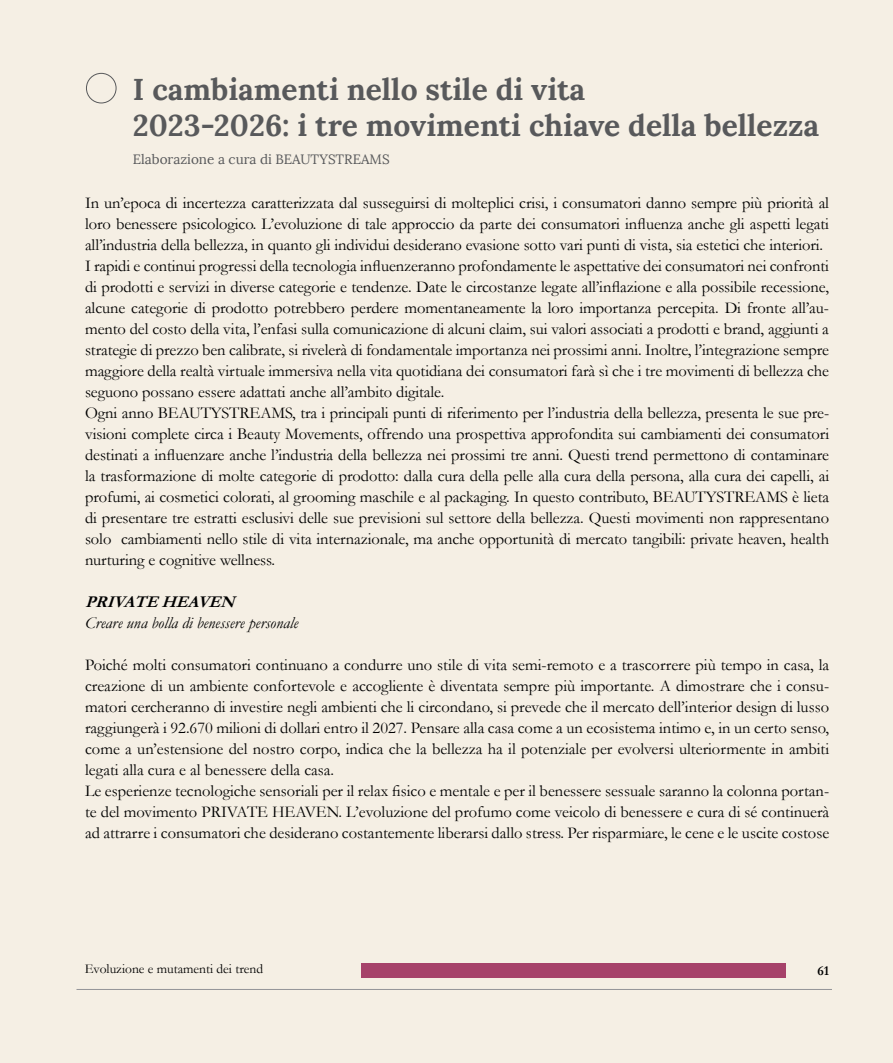
<style>
.page{position:relative;width:893px;height:1063px;background:#f5efe4}
.page>*{position:absolute;margin:0;border:0;box-sizing:border-box;transform-origin:0 0}
.t1{font:700 30px/36px "Lora";color:#58595b}
.t2{font:16.5px/21px "Garamond";letter-spacing:-.005em;color:#000}
.t3{font:italic 16.5px "Garamond";color:#000}
.t4{font:italic 700 16.5px "Garamond";color:#000}
.t5{font:13.5px "Lora";color:#58595b}
.t6{font:13.5px "Garamond";color:#000}
.t7{font:700 13.5px "Garamond";color:#000}
</style>
<div class="page">
<div style="left:361px;top:963px;width:425px;height:14px;background:#a6426a"></div>
<hr style="left:76px;top:989px;width:756px;height:1px;background:#939598">
<div style="left:86px;top:73px;width:30px;height:30px;border:1px solid #58595b;border-radius:50%"></div>
<h1 class="t1" style="left:133px;top:71px;width:688px">I cambiamenti nello stile di vita<br>2023-2026: i tre movimenti chiave della bellezza</h1>
<p class="t5" style="left:133px;top:151px;width:258px">Elaborazione a cura di BEAUTYSTREAMS</p>
<p class="t2" style="left:85px;top:192px;width:746px">In un’epoca di incertezza caratterizzata dal susseguirsi di molteplici crisi, i consumatori danno sempre più priorità al loro benessere psicologico. L’evoluzione di tale approccio da parte dei consumatori influenza anche gli aspetti legati all’industria della bellezza, in quanto gli individui desiderano evasione sotto vari punti di vista, sia estetici che interiori.<br>I rapidi e continui progressi della tecnologia influenzeranno profondamente le aspettative dei consumatori nei confronti di prodotti e servizi in diverse categorie e tendenze. Date le circostanze legate all’inflazione e alla possibile recessione, alcune categorie di prodotto potrebbero perdere momentaneamente la loro importanza percepita. Di fronte all’au&shy;mento del costo della vita, l’enfasi sulla comunicazione di alcuni claim, sui valori associati a prodotti e brand, aggiunti a strategie di prezzo ben calibrate, si rivelerà di fondamentale importanza nei prossimi anni. Inoltre, l’integrazione sempre maggiore della realtà virtuale immersiva nella vita quotidiana dei consumatori farà sì che i tre movimenti di bellezza che seguono possano essere adattati anche all’ambito digitale.<br>Ogni anno BEAUTYSTREAMS, tra i principali punti di riferimento per l’industria della bellezza, presenta le sue pre&shy;visioni complete circa i Beauty Movements, offrendo una prospettiva approfondita sui cambiamenti dei consumatori destinati a influenzare anche l’industria della bellezza nei prossimi tre anni. Questi trend permettono di contaminare la trasformazione di molte categorie di prodotto: dalla cura della pelle alla cura della persona, alla cura dei capelli, ai profumi, ai cosmetici colorati, al grooming maschile e al packaging. In questo contributo, BEAUTYSTREAMS è lieta di presentare tre estratti esclusivi delle sue previsioni sul settore della bellezza. Questi movimenti non rappresentano solo cambiamenti nello stile di vita internazionale, ma anche opportunità di mercato tangibili: private heaven, health nurturing e cognitive wellness.</p>
<p class="t4" style="left:85px;top:592px;width:157px">PRIVATE HEAVEN</p>
<p class="t3" style="left:85px;top:613px;width:215px">Creare una bolla di benessere personale</p>
<p class="t2" style="left:85px;top:654px;width:746px">Poiché molti consumatori continuano a condurre uno stile di vita semi-remoto e a trascorrere più tempo in casa, la creazione di un ambiente confortevole e accogliente è diventata sempre più importante. A dimostrare che i consu&shy;matori cercheranno di investire negli ambienti che li circondano, si prevede che il mercato dell’interior design di lusso raggiungerà i 92.670 milioni di dollari entro il 2027. Pensare alla casa come a un ecosistema intimo e, in un certo senso, come a un’estensione del nostro corpo, indica che la bellezza ha il potenziale per evolversi ulteriormente in ambiti legati alla cura e al benessere della casa.<br>Le esperienze tecnologiche sensoriali per il relax fisico e mentale e per il benessere sessuale saranno la colonna portan&shy;te del movimento PRIVATE HEAVEN. L’evoluzione del profumo come veicolo di benessere e cura di sé continuerà ad attrarre i consumatori che desiderano costantemente liberarsi dallo stress. Per risparmiare, le cene e le uscite costose</p>
<p class="t6" style="left:85px;top:961px;width:180px">Evoluzione e mutamenti dei trend</p>
<p class="t7" style="left:817px;top:962px;width:13px">61</p>
</div>
